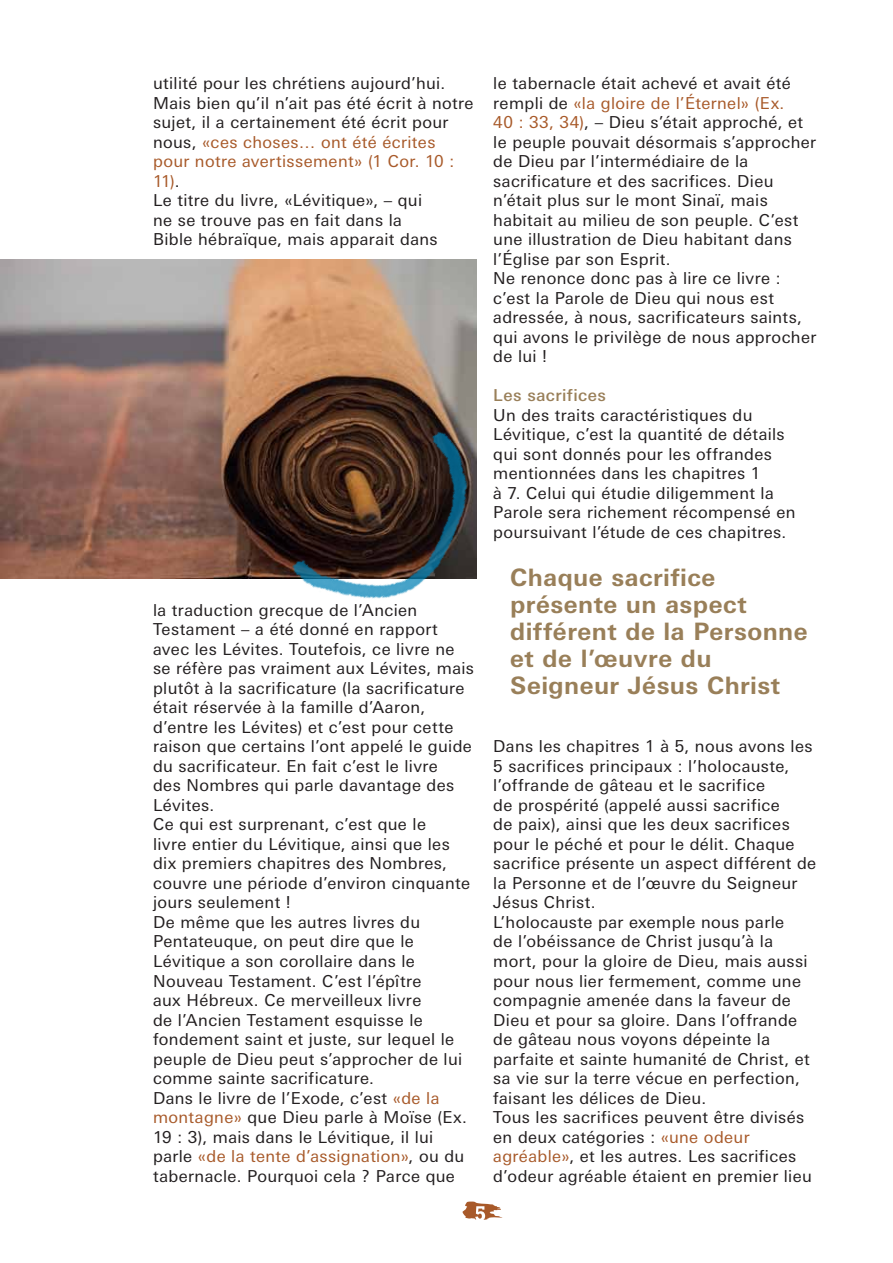
<style>
.page{position:relative;width:893px;height:1263px;background:#fff}
.page>*{position:absolute;margin:0;border:0;box-sizing:border-box;transform-origin:0 0}
.t1{font:700 24px/27px "LT Univers Basic";letter-spacing:.02em;color:#997f59}
.t2{font:16.5px/19.5px "LT Univers Basic";letter-spacing:.025em;color:#231f20}
.t3{font:500 16.5px "LT Univers Basic";letter-spacing:.03em;color:#997f59}
.s1{color:#a85a2a}
</style>
<div class="page">
<svg style="left:463px;top:1201px;width:40px;height:19px"></svg>
<img style="left:0;top:259px;width:476px;height:319px">
<img style="left:153px;top:289px;width:324px;height:310px">
<p class="t2" style="left:153px;top:74px;width:322px">utilité pour les chrétiens aujourd’hui.<br>Mais bien qu ’ni l’ ait pas été écrit à notre sujet ail, certainement été écrit pour nous, <span class="s1">«ces choses… ont été écrites pour notre avertissement» (1 Cor. 10 :<br>11</span> .<span class="s1">(<br></span>Le titre du livre, «Lévitique ,» – qui<br>ne se trouve pas en fait dans la<br>Bible hébraïque, mais apparait dans</p>
<p class="t2" style="left:153px;top:600px;width:322px">la traduction grecque de ’l Ancien Testament – a été donné en rapport avec les Lévites. Toutefois, ce livre ne se réfère pas vraiment aux Lévites, mais plutôt laà sacrificature (la sacrificature était réservée laà famille d’Aaron, d’entre les Lévites) et ’c est pour cette raison que certains ’l ont appelé le guide du sacrificateur. En fait ’c est le livre<br>des Nombres qui parle davantage des Lévites.<br>Ce qui est surprenant ’c, est que le<br>livre entier du Lévitique, ainsi que les dix premiers chapitres des Nombres, couvre une période d’environ cinquante jours seulement !<br>De même que les autres livres du Pentateuque, on peut dire que le Lévitique a son corollaire dans le Nouveau Testament C. ’est ’l épître<br>aux Hébreux. Ce merveilleux livre<br>de ’l Ancien Testament esquisse le fondement saint et juste, sur lequel le peuple de Dieu peut ’s approcher de lui comme sainte sacrificature.<br>Dans le livre de ’l Exode ’c, est <span class="s1">«de la montagne»</span> que Dieu parle à Moïse (Ex.<br>19 ,)3: mais dans le Lévitique il, lui parle <span class="s1">«de la tente d’assignation</span> ,<span class="s1">»</span> ou du tabernacle. Pourquoi cela ? Parce que</p>
<p class="t2" style="left:493px;top:74px;width:325px">le tabernacle était achevé et avait été rempli de <span class="s1">«la gloire de ’l Éternel» (Ex.<br>40 : 33, 34</span> ,<span class="s1">)</span> – Dieu ’s était approché, et le peuple pouvait désormais ’s approcher de Dieu par ’l intermédiaire de la sacrificature et des sacrifices. Dieu<br>’n était plus sur le mont Sinaï, mais habitait au milieu de son peuple C. ’est une illustration de Dieu habitant dans<br>’l Église par son Esprit.<br>Ne renonce donc pas à lire ce livre :<br>’c est la Parole de Dieu qui nous est adressée à, nous, sacrificateurs saints, qui avons le privilège de nous approcher de lui !</p>
<p class="t3" style="left:493px;top:386px;width:114px">Les sacrifices</p>
<p class="t2" style="left:493px;top:405px;width:304px">Un des traits caractéristiques du Lévitique ’c, est la quantité de détails qui sont donnés pour les offrandes mentionnées dans les chapitres 1<br>à 7. Celui qui étudie diligemment la Parole sera richement récompensé en poursuivant ’l étude de ces chapitres.</p>
<h1 class="t1" style="left:510px;top:564px;width:299px">Chaque sacrifice présente un aspect différent de la Personne et de ’l œuvre du<br>Seigneur Jésus Christ</h1>
<p class="t2" style="left:493px;top:737px;width:324px">Dans les chapitres 1 à 5, nous avons les 5 sacrifices principaux ’l: holocauste,<br>’l offrande de gâteau et le sacrifice<br>de prospérité (appelé aussi sacrifice<br>de paix ,) ainsi que les deux sacrifices pour le péché et pour le délit. Chaque sacrifice présente un aspect différent de la Personne et de ’l œuvre du Seigneur Jésus Christ.<br>’L holocauste par exemple nous parle<br>de ’l obéissance de Christ jusqu l aà’ mort, pour la gloire de Dieu, mais aussi pour nous lier fermement, comme une compagnie amenée dans la faveur de Dieu et pour sa gloire. Dans ’l offrande de gâteau nous voyons dépeinte la parfaite et sainte humanité de Christ, et sa vie sur la terre vécue en perfection, faisant les délices de Dieu.<br>Tous les sacrifices peuvent être divisés en deux catégories : <span class="s1">«une odeur agréable</span> ,<span class="s1">»</span> et les autres. Les sacrifices d’odeur agréable étaient en premier lieu</p>
</div>
